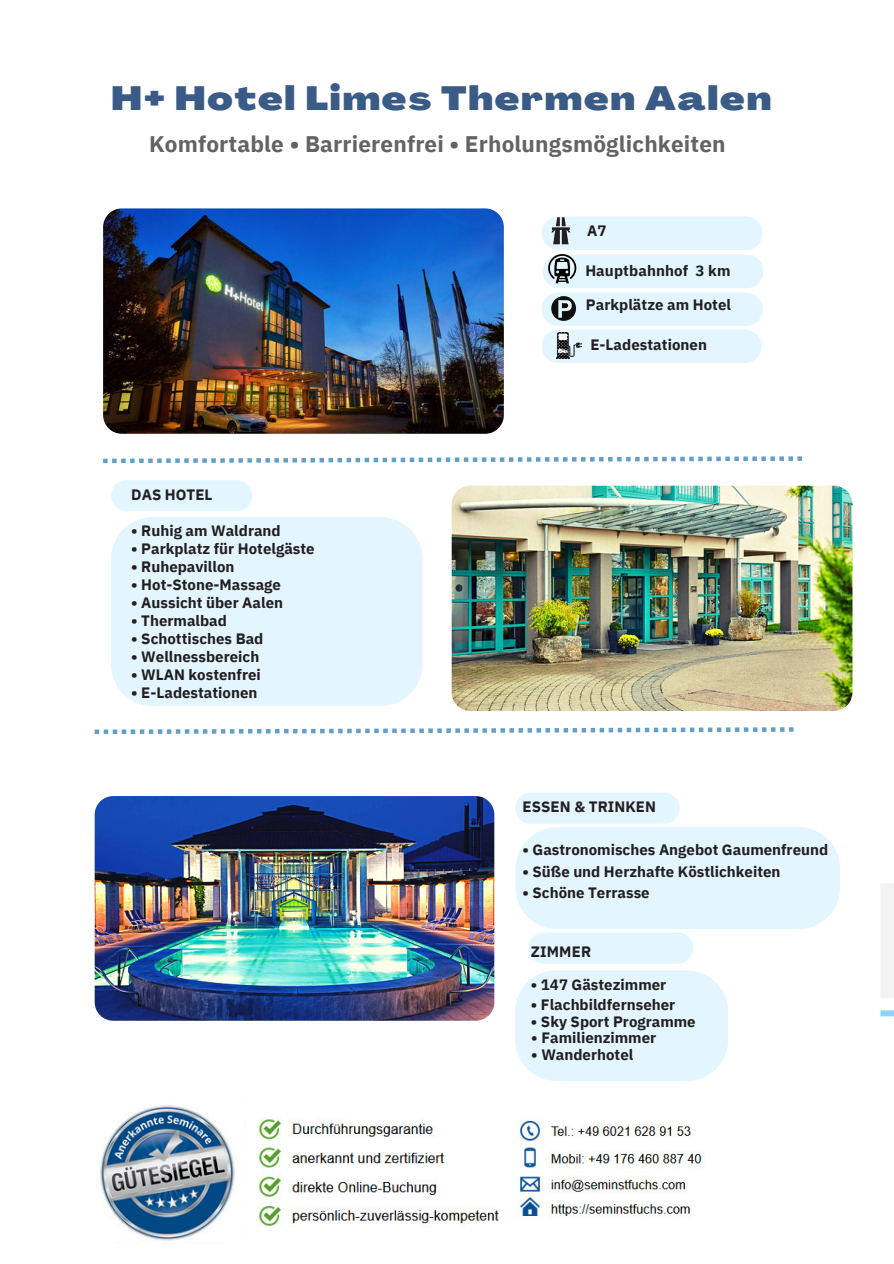
<style>
.page{position:relative;width:894px;height:1264px;background:#fff}
.page>*{position:absolute;margin:0;border:0;box-sizing:border-box;transform-origin:0 0}
.t1{font:900 expanded 33px "Agrandir";letter-spacing:.055em;color:#3a5b86}
.t2{font:700 22.5px "IBM Plex Sans";letter-spacing:.01em;color:#626366}
.t3{font:700 15px "IBM Plex Sans";color:#231f20}
</style>
<div class="page">
<div style="left:542px;top:216px;width:219px;height:34px;background:#e3f5ff;border-radius:17px"></div>
<div style="left:542px;top:292px;width:219px;height:34px;background:#e3f5ff;border-radius:17px"></div>
<img style="left:100px;top:1105px;width:136px;height:136px">
<img style="left:259px;top:1119px;width:240px;height:108px">
<img style="left:518px;top:1120px;width:186px;height:97px">
<img style="left:451px;top:485px;width:401px;height:226px;border-radius:19px">
<svg style="left:551px;top:217px;width:19px;height:27px"></svg>
<svg style="left:542px;top:254px;width:219px;height:34px;background:#d9eaf3"></svg>
<svg style="left:551px;top:296px;width:25px;height:25px"></svg>
<svg style="left:103px;top:456px;width:698px;height:7px"></svg>
<div style="left:111px;top:480px;width:141px;height:31px;background:#e3f5ff;border-radius:16px"></div>
<div style="left:111px;top:517px;width:311px;height:189px;background:#e3f5ff"></div>
<div style="left:515px;top:792px;width:164px;height:31px;background:#e3f5ff;border-radius:16px"></div>
<div style="left:515px;top:827px;width:324px;height:102px;background:#e3f5ff"></div>
<img style="left:95px;top:796px;width:399px;height:224px;border-radius:19px">
<div style="left:528px;top:932px;width:165px;height:31px;background:#e3f5ff;border-radius:16px"></div>
<svg style="left:515px;top:970px;width:213px;height:111px;background:#e4f5ff"></svg>
<svg style="left:95px;top:727px;width:698px;height:7px"></svg>
<img style="left:103px;top:208px;width:400px;height:226px;border-radius:19px">
<div style="left:542px;top:329px;width:219px;height:34px;background:#e3f5ff;border-radius:17px"></div>
<img style="left:556px;top:332px;width:25px;height:26px">
<p class="t1" style="left:111px;top:85px;width:661px">H+ Hotel Limes Thermen Aalen</p>
<p class="t2" style="left:149px;top:129px;width:578px">Komfortable • Barrierenfrei • Erholungsmöglichkeiten</p>
<p class="t3" style="left:587px;top:220px;width:21px">A7</p>
<p class="t3" style="left:585px;top:260px;width:147px">Hauptbahnhof 3 km</p>
<p class="t3" style="left:585px;top:294px;width:147px">Parkplätze am Hotel</p>
<p class="t3" style="left:131px;top:484px;width:83px">DAS HOTEL</p>
<p class="t3" style="left:131px;top:521px;width:151px">• Ruhig am Waldrand</p>
<p class="t3" style="left:131px;top:539px;width:185px">• Parkplatz für Hotelgäste</p>
<p class="t3" style="left:131px;top:557px;width:105px">• Ruhepavillon</p>
<p class="t3" style="left:131px;top:575px;width:151px">• Hot-Stone-Massage</p>
<p class="t3" style="left:131px;top:593px;width:153px">• Aussicht über Aalen</p>
<p class="t3" style="left:131px;top:611px;width:97px">• Thermalbad</p>
<p class="t3" style="left:131px;top:629px;width:134px">• Schottisches Bad</p>
<p class="t3" style="left:131px;top:647px;width:129px">• Wellnessbereich</p>
<p class="t3" style="left:131px;top:665px;width:131px">• WLAN kostenfrei</p>
<p class="t3" style="left:131px;top:683px;width:128px">• E-Ladestationen</p>
<p class="t3" style="left:590px;top:335px;width:118px">E-Ladestationen</p>
<p class="t3" style="left:522px;top:797px;width:135px">ESSEN &amp; TRINKEN</p>
<p class="t3" style="left:522px;top:839px;width:307px">• Gastronomisches Angebot Gaumenfreund</p>
<p class="t3" style="left:522px;top:861px;width:259px">• Süße und Herzhafte Köstlichkeiten</p>
<p class="t3" style="left:522px;top:882px;width:129px">• Schöne Terrasse</p>
<p class="t3" style="left:530px;top:941px;width:62px">ZIMMER</p>
<p class="t3" style="left:530px;top:975px;width:137px">• 147 Gästezimmer</p>
<p class="t3" style="left:530px;top:994px;width:146px">• Flachbildfernseher</p>
<p class="t3" style="left:530px;top:1011px;width:166px">• Sky Sport Programme</p>
<p class="t3" style="left:531px;top:1028px;width:126px">• Familienzimmer</p>
<p class="t3" style="left:531px;top:1044px;width:104px">• Wanderhotel</p>
</div>
